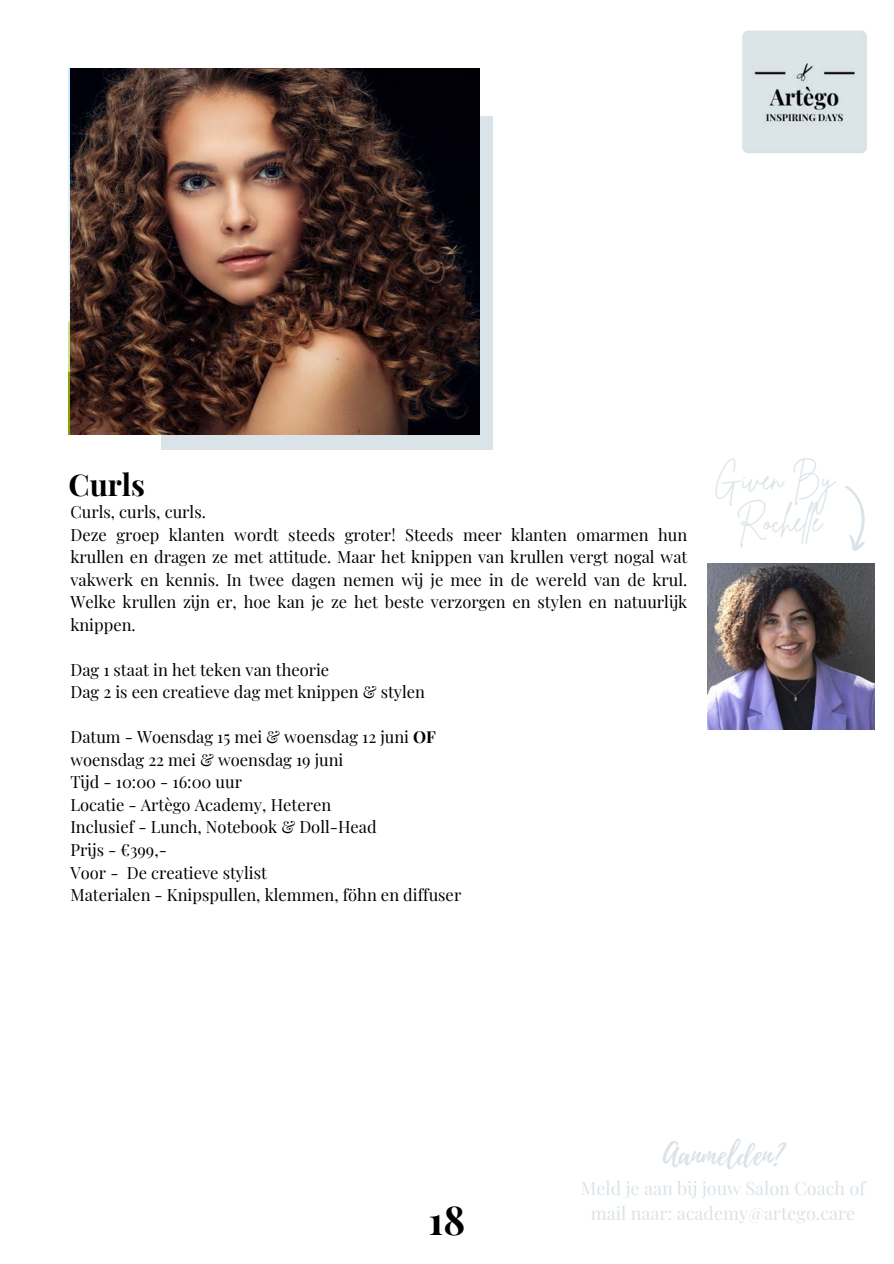
<style>
.page{position:relative;width:894px;height:1264px;background:#fff}
.page>*{position:absolute;margin:0;border:0;box-sizing:border-box;transform-origin:0 0}
.t1{font:700 39px "Playfair Display SC";color:#000}
.t2{font:30px/41.7px "Brittany Signature";color:#dae3e8;text-align:center}
.t3{font:30px "Playlist Script";color:#dae3e8}
.t4{font:700 30px "Playfair Display";color:#000}
.t5{font:18px/24.8px "Playfair Display";color:#dae3e8;text-align:center}
.t6{font:16.5px/22.5px "Playfair Display";color:#000}
.s1{font-weight:700}
</style>
<div class="page">
<div style="left:162px;top:116px;width:330px;height:333px;background:#dae3e8"></div>
<img style="left:742px;top:30px;width:125px;height:124px">
<img style="left:70px;top:68px;width:409px;height:366px">
<img style="left:707px;top:563px;width:167px;height:167px">
<svg style="left:845px;top:486px;width:20px;height:65px"></svg>
<p class="t4" style="left:69px;top:463px;width:78px">Curls</p>
<p class="t6" style="left:70px;top:500px;width:618px">Curls, curls, curls.<br>Deze groep klanten wordt steeds groter! Steeds meer klanten omarmen hun krullen en dragen ze met attitude. Maar het knippen van krullen vergt nogal wat vakwerk en kennis. In twee dagen nemen wij je mee in de wereld van de krul.<br>Welke krullen zij n er, hoe kan je ze het beste verzorgen en stylen en natuurlij k knippen.</p>
<p class="t6" style="left:70px;top:657px;width:356px">Dag 1 staat in het teken van theorie<br>Dag 2 is een creatieve dag met knippen &amp; stylen</p>
<p class="t6" style="left:70px;top:725px;width:392px">Datum - Woensdag 15 mei &amp; woensdag 12 juni <span class="s1">OF </span>woensdag 22 mei &amp; woensdag 19 juni<br>Tijd - 10:00 - 16:00 uur<br>Locatie - Artègo Academy, Heteren<br>Inclusief - Lunch, Notebook &amp; Doll-Head<br>Prij s - €399,-<br>Voor - De creatieve stylist<br>Materialen - Knipspullen, klemmen, föhn en diffuser</p>
<h2 class="t2" style="left:714px;top:459px;width:122px">Given By<br>Rochelle</h2>
<h1 class="t1" style="left:428px;top:1193px;width:38px">18</h1>
<h2 class="t3" style="left:662px;top:1132px;width:122px">Aanmelden?</h2>
<p class="t5" style="left:580px;top:1175px;width:286px">Meld je aan bij jouw Salon Coach of mail naar: academy@artego.care</p>
</div>
